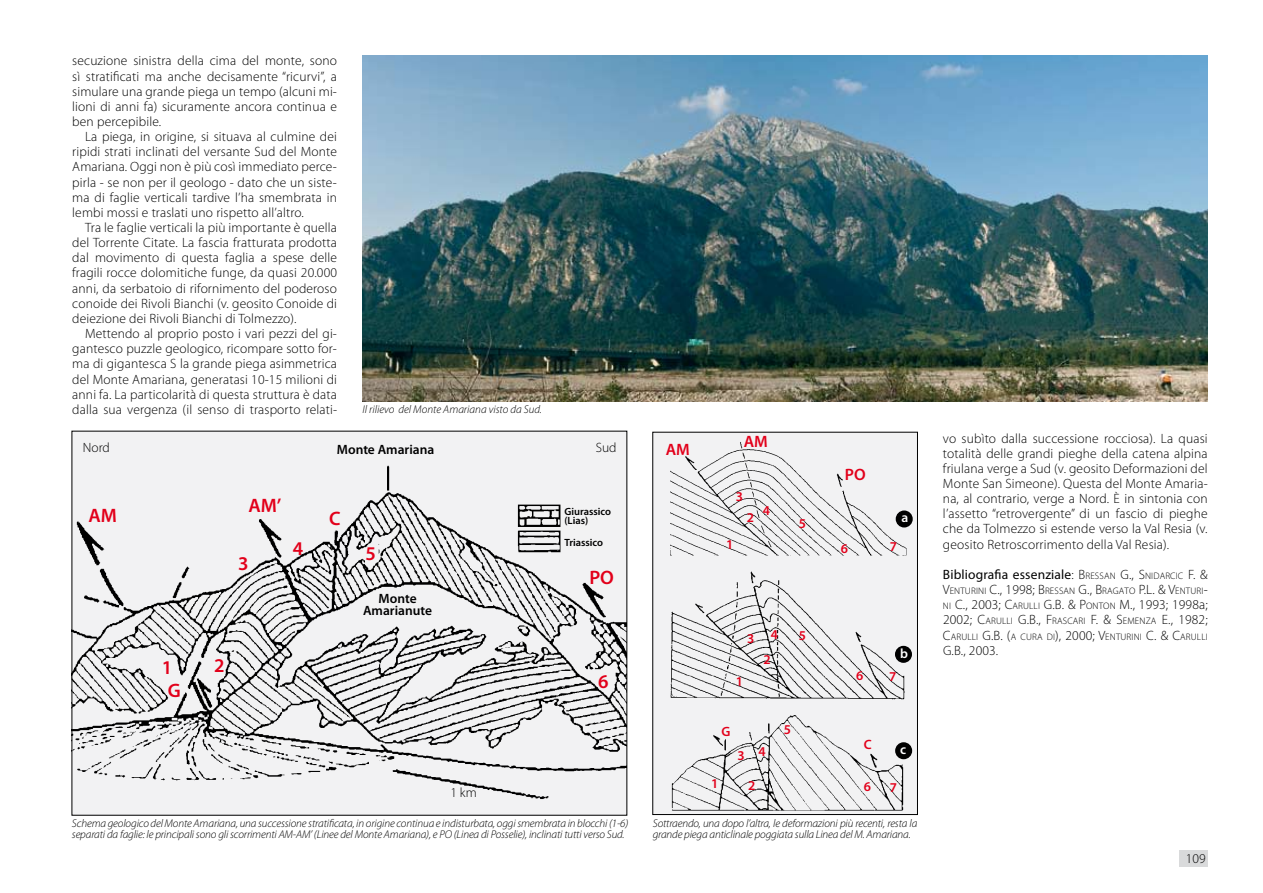
<style>
.page{position:relative;width:1263px;height:893px;background:#fff}
.page>*{position:absolute;margin:0;border:0;box-sizing:border-box;transform-origin:0 0}
.t1{font:600 19.5px "Myriad Pro";color:#e2001a}
.t2{font:600 16.5px "Myriad Pro";color:#e2001a}
.t3{font:300 13.5px/15.1px "Myriad Pro";letter-spacing:.01em;color:#000;text-align:justify}
.t4{font:300 13.5px/15.1px "Myriad Pro";letter-spacing:.01em;color:#000}
.t5{font:13.5px "Myriad Pro";letter-spacing:.01em;color:#000}
.t6{font:600 13.5px/12px "Myriad Pro";color:#000;text-align:center}
.t7{font:600 13.5px "Myriad Pro";color:#e2001a}
.t8{font:600 13.5px "Myriad Pro";color:#fff}
.t9{font:italic 300 11.25px/11.2px "Myriad Pro";letter-spacing:-.01em;color:#000}
.t10{font:600 10.5px/9px "Myriad Pro";color:#000}
.t11{font:300 9.45px "Myriad Pro";letter-spacing:.015em;color:#000}
.s1{font-weight:300}
.s2{font-weight:300;font-size:9.45px}
.s3{font-size:13.5px}
.s4{font-size:9.45px}
.s5{font-style:inherit}
</style>
<div class="page">
<div style="left:1179px;top:850px;width:29px;height:17px;background:#d9dadb"></div>
<img style="left:74px;top:433px;width:551px;height:381px">
<img style="left:362px;top:55px;width:846px;height:346px">
<img style="left:654px;top:434px;width:262px;height:379px">
<div style="left:652px;top:432px;width:266px;height:383px;border:1px solid #000"></div>
<div style="left:896px;top:743px;width:15px;height:15px;background:#000;border-radius:50%"></div>
<div style="left:895px;top:742px;width:17px;height:17px;border:2px solid #000;border-radius:50%"></div>
<div style="left:896px;top:511px;width:16px;height:16px;background:#000;border-radius:50%"></div>
<div style="left:896px;top:510px;width:17px;height:17px;border:2px solid #000;border-radius:50%"></div>
<div style="left:896px;top:647px;width:15px;height:15px;background:#000;border-radius:50%"></div>
<div style="left:895px;top:646px;width:17px;height:17px;border:2px solid #000;border-radius:50%"></div>
<p class="t3" style="left:72px;top:53px;width:266px">secuzione sinistra della cima del monte, sono sì stratificati ma anche decisamente “ricurvi”, a simulare una grande piega un tempo (alcuni mi&shy;lioni di anni fa) sicuramente ancora continua e ben percepibile.</p>
<p class="t3" style="left:72px;top:129px;width:266px;text-indent:13px">La piega, in origine, si situava al culmine dei ripidi strati inclinati del versante Sud del Monte Amariana. Oggi non è più così immediato perce&shy;pirla - se non per il geologo - dato che un siste&shy;ma di faglie verticali tardive l’ha smembrata in lembi mossi e traslati uno rispetto all’altro.</p>
<p class="t3" style="left:72px;top:220px;width:266px;text-indent:13px">Tra le faglie verticali la più importante è quella del Torrente Citate. La fascia fratturata prodotta dal movimento di questa faglia a spese delle fragili rocce dolomitiche funge, da quasi 20.000 anni, da serbatoio di rifornimento del poderoso conoide dei Rivoli Bianchi (v. geosito Conoide di deiezione dei Rivoli Bianchi di Tolmezzo).</p>
<p class="t3" style="left:72px;top:326px;width:266px;text-indent:13px">Mettendo al proprio posto i vari pezzi del gi&shy;gantesco puzzle geologico, ricompare sotto for&shy;ma di gigantesca S la grande piega asimmetrica del Monte Amariana, generatasi 10-15 milioni di anni fa. La particolarità di questa struttura è data dalla sua vergenza (il senso di trasporto relati-</p>
<p class="t9" style="left:362px;top:404px;width:181px">Il rilievo del Monte Amariana visto da Sud.</p>
<p class="t3" style="left:83px;top:439px;width:28px">Nord</p>
<p class="t3" style="left:596px;top:440px;width:22px">Sud</p>
<p class="t6" style="left:337px;top:443px;width:99px">Monte Amariana</p>
<h1 class="t1" style="left:89px;top:503px;width:30px">AM</h1>
<h1 class="t1" style="left:248px;top:493px;width:35px">AM’</h1>
<h1 class="t1" style="left:238px;top:551px;width:12px">3</h1>
<h1 class="t1" style="left:329px;top:506px;width:13px">C</h1>
<h1 class="t1" style="left:293px;top:536px;width:12px">4</h1>
<h1 class="t1" style="left:366px;top:541px;width:12px">5</h1>
<p class="t6" style="left:363px;top:592px;width:70px">Monte<br>Amarianute</p>
<h1 class="t1" style="left:162px;top:655px;width:12px">1</h1>
<h1 class="t1" style="left:214px;top:653px;width:12px">2</h1>
<h1 class="t1" style="left:168px;top:678px;width:14px">G</h1>
<p class="t3" style="left:450px;top:784px;width:28px">1 km</p>
<p class="t10" style="left:564px;top:506px;width:48px">Giurassico (Lias)</p>
<p class="t10" style="left:564px;top:538px;width:40px">Triassico</p>
<h1 class="t1" style="left:589px;top:565px;width:26px">PO</h1>
<h1 class="t1" style="left:598px;top:669px;width:12px">6</h1>
<p class="t9" style="left:72px;top:817px;width:558px">Schema geologico del Monte Amariana, una successione stratificata, in origine continua e indisturbata, oggi smembrata in blocchi (1-6) separati da faglie: le principali sono gli scorrimenti AM-AM’ (Linee del Monte Amariana), e PO (Linea di Posselie), inclinati tutti verso Sud.</p>
<p class="t2" style="left:666px;top:439px;width:26px">AM</p>
<p class="t2" style="left:744px;top:431px;width:26px">AM</p>
<p class="t7" style="left:736px;top:488px;width:9px">3</p>
<p class="t7" style="left:726px;top:535px;width:9px">1</p>
<p class="t7" style="left:747px;top:509px;width:9px">2</p>
<p class="t7" style="left:763px;top:501px;width:9px">4</p>
<p class="t7" style="left:799px;top:515px;width:9px">5</p>
<p class="t2" style="left:845px;top:464px;width:22px">PO</p>
<p class="t8" style="left:901px;top:509px;width:8px">a</p>
<p class="t7" style="left:841px;top:540px;width:9px">6</p>
<p class="t7" style="left:890px;top:538px;width:9px">7</p>
<p class="t7" style="left:747px;top:629px;width:9px">3</p>
<p class="t7" style="left:771px;top:626px;width:9px">4</p>
<p class="t7" style="left:799px;top:627px;width:9px">5</p>
<p class="t7" style="left:763px;top:651px;width:9px">2</p>
<p class="t8" style="left:900px;top:645px;width:9px">b</p>
<p class="t7" style="left:736px;top:673px;width:9px">1</p>
<p class="t7" style="left:856px;top:667px;width:9px">6</p>
<p class="t7" style="left:889px;top:668px;width:9px">7</p>
<p class="t7" style="left:721px;top:723px;width:10px">G</p>
<p class="t7" style="left:784px;top:721px;width:9px">5</p>
<p class="t7" style="left:711px;top:775px;width:9px">1</p>
<p class="t7" style="left:737px;top:747px;width:9px">3</p>
<p class="t7" style="left:864px;top:736px;width:9px">C</p>
<p class="t7" style="left:759px;top:743px;width:9px">4</p>
<p class="t8" style="left:900px;top:741px;width:8px">c</p>
<p class="t7" style="left:748px;top:777px;width:9px">2</p>
<p class="t7" style="left:864px;top:778px;width:9px">6</p>
<p class="t7" style="left:890px;top:779px;width:9px">7</p>
<p class="t9" style="left:653px;top:817px;width:266px">Sottraendo, una dopo l’altra, le deformazioni più recenti, resta la grande piega anticlinale poggiata sulla Linea del M. Amariana.</p>
<p class="t3" style="left:943px;top:430px;width:266px">vo subìto dalla successione rocciosa). La quasi totalità delle grandi pieghe della catena alpina friulana verge a Sud (v. geosito Deformazioni del Monte San Simeone). Questa del Monte Amaria&shy;na, al contrario, verge a Nord. è in sintonia con l’assetto “retrovergente” di un fascio di pieghe che da Tolmezzo si estende verso la Val Resia (v. geosito Retroscorrimento della Val Resia).</p>
<p class="t5" style="left:943px;top:566px;width:266px">Bibliografia essenziale<span class="s1">:</span> <span class="s1">B</span><span class="s2">RESSAN</span> <span class="s1">G., S</span><span class="s2">NIDARCIC</span> <span class="s1">F. &amp;</span></p>
<p class="t11" style="left:943px;top:585px;width:266px"><span class="s3">V</span>ENTURINI <span class="s3">C., 1998; B</span>RESSAN <span class="s3">G., B</span>RAGATO <span class="s3">P.L. &amp; V</span>ENTURI<span class="s3">-</span></p>
<p class="t4" style="left:943px;top:597px;width:266px"><span class="s4">NI</span> C., 2003; C<span class="s4">ARULLI</span> G.B. &amp; P<span class="s4">ONTON</span> M., 1993; 1998<span class="s5">a</span>;<br>2002; C<span class="s4">ARULLI</span> G.B., F<span class="s4">RASCARI</span> F. &amp; S<span class="s4">EMENZA</span> E., 1982;</p>
<p class="t11" style="left:943px;top:631px;width:266px"><span class="s3">C</span>ARULLI <span class="s3">G.B. (</span>A CURA DI<span class="s3">), 2000; V</span>ENTURINI <span class="s3">C. &amp; C</span>ARULLI</p>
<p class="t4" style="left:943px;top:642px;width:57px">G.B., 2003.</p>
<p class="t3" style="left:1186px;top:850px;width:21px">109</p>
</div>
